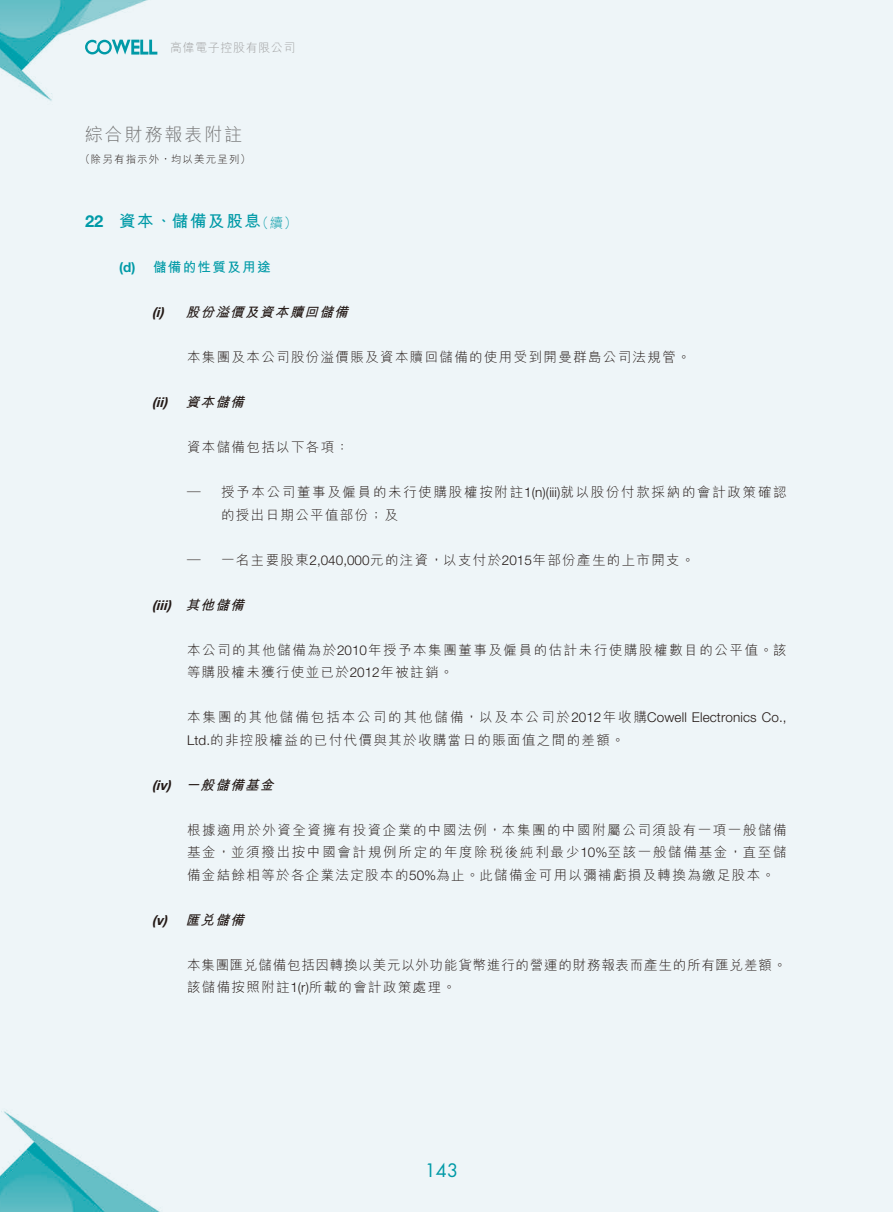
<style>
.page{position:relative;width:893px;height:1212px;background:#eef6f8}
.page>*{position:absolute;margin:0;border:0;box-sizing:border-box;transform-origin:0 0}
.t1{font:300 18px "M Hei HK";letter-spacing:.105em;color:#727272}
.t2{font:18px "Futura Std";color:#009aa7}
.t3{font:700 16.5px "M Hei HK";letter-spacing:.1em;color:#009aa7}
.t4{font:700 16.5px "Helvetica Neue LT Std";color:#009aa7}
.t5{font:300 13.5px/22.5px "M Hei HK";letter-spacing:.1em;color:#231916}
.t6{font:300 13.5px/22.5px "M Hei HK";letter-spacing:.06em;color:#231916}
.t7{font:300 13.5px "M Hei HK";letter-spacing:.125em;color:#231916}
.t8{font:italic 700 13.5px "M Hei HK";color:#231916}
.t9{font:italic 700 13.5px "Helvetica Neue LT Std";color:#231916}
.t10{font:700 13.5px "M Hei HK";letter-spacing:.1em;color:#009aa7}
.t11{font:300 13.5px "M Hei HK";color:#009aa7}
.t12{font:700 13.5px "Helvetica Neue LT Std";color:#009aa7}
.t13{font:300 12px "M Hei HK";letter-spacing:.05em;color:#a0a0a1}
.t14{font:300 10.5px "M Hei HK";letter-spacing:.105em;color:#231916}
.s1{font-family:"Helvetica Neue LT Std"}
</style>
<div class="page">
<svg style="left:85px;top:40px;width:72px;height:15px"></svg>
<p class="t13" style="left:170px;top:41px;width:127px">高偉電子控股有限公司</p>
<h1 class="t1" style="left:85px;top:126px;width:159px">綜合財務報表附註</h1>
<p class="t14" style="left:80px;top:154px;width:172px">（除另有指示外，均以美元呈列(</p>
<p class="t4" style="left:85px;top:211px;width:20px">22</p>
<p class="t3" style="left:119px;top:209px;width:143px">資本、儲備及股息</p>
<p class="t11" style="left:255px;top:216px;width:43px">（續(</p>
<p class="t12" style="left:119px;top:259px;width:18px">d( )</p>
<p class="t10" style="left:153px;top:258px;width:119px">儲備的性質及用途</p>
<p class="t9" style="left:152px;top:304px;width:13px">) i(</p>
<p class="t9" style="left:152px;top:394px;width:17px">i i(</p>
<p class="t9" style="left:163px;top:394px;width:5px">)</p>
<p class="t9" style="left:152px;top:597px;width:10px">(</p>
<p class="t9" style="left:167px;top:597px;width:5px">)</p>
<p class="t9" style="left:156px;top:597px;width:17px">iii</p>
<p class="t9" style="left:152px;top:777px;width:21px">i v(</p>
<p class="t9" style="left:167px;top:777px;width:5px">)</p>
<p class="t9" style="left:152px;top:912px;width:17px">v(</p>
<p class="t9" style="left:163px;top:912px;width:5px">)</p>
<p class="t8" style="left:186px;top:303px;width:168px">股份溢價及資本贖回儲備</p>
<p class="t5" style="left:187px;top:346px;width:505px">本集團及本公司股份溢價賬及資本贖回儲備的使用受到開曼群島公司法規管。</p>
<p class="t8" style="left:186px;top:393px;width:64px">資本儲備</p>
<p class="t5" style="left:187px;top:436px;width:163px">資本儲備包括以下各項：</p>
<p class="t7" style="left:221px;top:485px;width:567px">授予本公司董事及僱員的未行使購股權按附註 <span class="s1">n(1 )( )iii</span>就以股份付款採納的會計政策確認</p>
<p class="t5" style="left:187px;top:481px;width:15px">—</p>
<p class="t5" style="left:221px;top:503px;width:178px">的授出日期公平值部份；及</p>
<p class="t5" style="left:221px;top:548px;width:475px">一名主要股東<span class="s1">2,040,000</span>元的注資，以支付於<span class="s1">2015</span>年部份產生的上市開支。</p>
<p class="t5" style="left:187px;top:548px;width:15px">—</p>
<p class="t8" style="left:186px;top:595px;width:64px">其他儲備</p>
<p class="t5" style="left:187px;top:638px;width:601px">本公司的其他儲備為於<span class="s1">2010</span>年授予本集團董事及僱員的估計未行使購股權數目的公平值。該等購股權未獲行使並已於<span class="s1">2012</span>年被註銷。</p>
<p class="t5" style="left:187px;top:706px;width:601px">本集團的其他儲備包括本公司的其他儲備，以及本公司於<span class="s1">2012</span>年收購<span class="s1">Cowell Electronics Co.,<br>Ltd.</span>的非控股權益的已付代價與其於收購當日的賬面值之間的差額。</p>
<p class="t8" style="left:186px;top:775px;width:94px">一般儲備基金</p>
<p class="t5" style="left:187px;top:818px;width:601px;text-align:justify">根據適用於外資全資擁有投資企業的中國法例，本集團的中國附屬公司須設有一項一般儲備基金，並須撥出按中國會計規例所定的年度除稅後純利最少<span class="s1">10%</span>至該一般儲備基金，直至儲備金結餘相等於各企業法定股本的<span class="s1">50%</span>為止。此儲備金可用以彌補虧損及轉換為繳足股本。</p>
<p class="t8" style="left:186px;top:910px;width:64px">匯兌儲備</p>
<p class="t6" style="left:187px;top:953px;width:601px">本集團匯兌儲備包括因轉換以美元以外功能貨幣進行的營運的財務報表而產生的所有匯兌差額。該儲備按照附註 <span class="s1">)r(1</span> 所載的會計政策處理。</p>
<h1 class="t2" style="left:425px;top:1159px;width:35px">143</h1>
</div>
